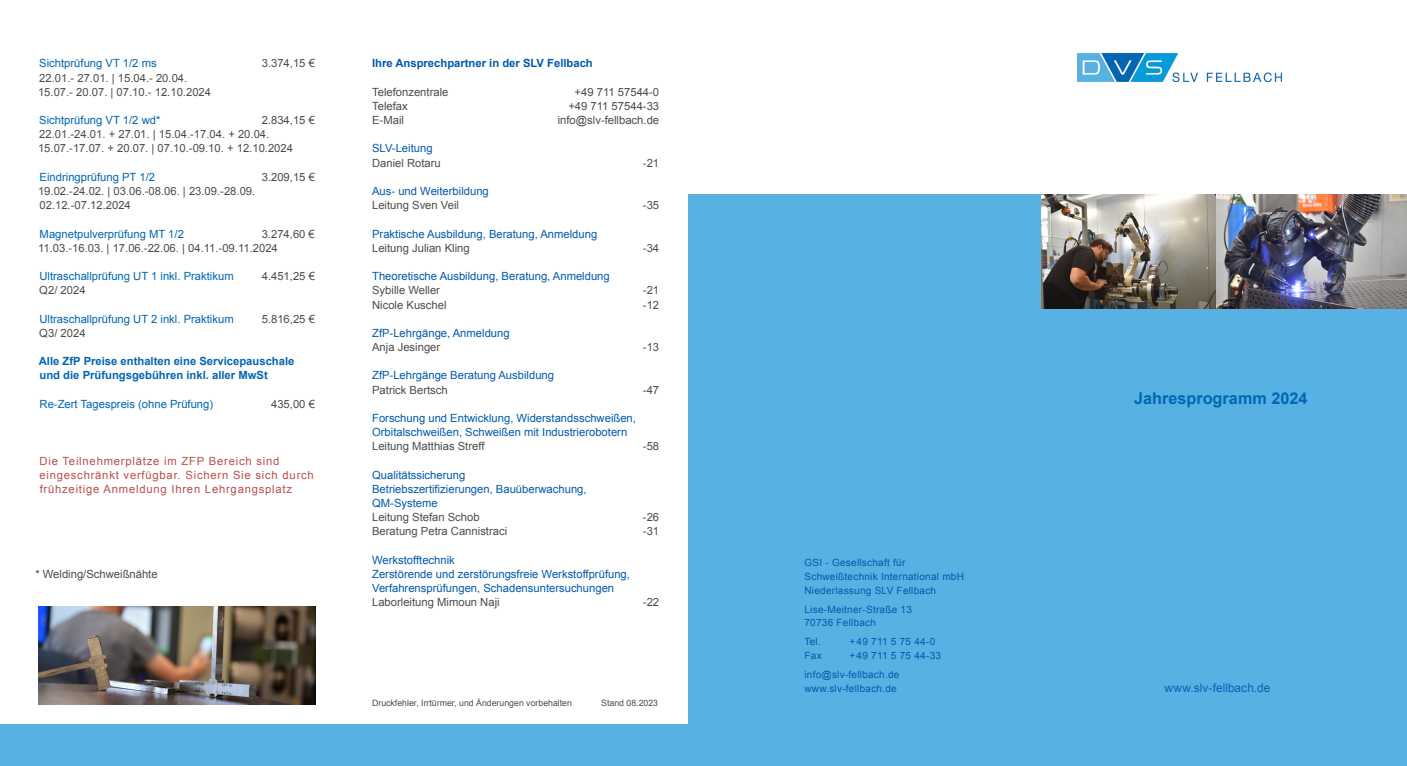
<style>
.page{position:relative;width:1407px;height:766px;background:#fff}
.page>*{position:absolute;margin:0;border:0;box-sizing:border-box;transform-origin:0 0}
.t1{font:700 16.25px "Arial";color:#0166b3}
.t2{font:11.88px "Arial";letter-spacing:.005em;color:#0166b3}
.Informationen{font:11.25px "Arial";color:#4b4c4d}
.Informationen-2{font:11.25px/14.1px "Arial";color:#015aaa}
.Informationen-3{font:11.25px "Arial";color:#0166b3}
.Informationen-4{font:11.25px/14.1px "Arial";letter-spacing:.07em;color:#ba4c4c}
.Informationen-5{font:700 11.25px/14.1px "Arial";color:#0166b3}
.Überschriften_Innen{font:700 11.25px "Arial";color:#015aaa}
.Überschriften_Innen-2{font:11.25px "Arial";color:#0166b3}
.Überschriften_Innen-3{font:11.25px "Arial";color:#4b4c4d}
.Adresse_Rückseite{font:10px "Arial";letter-spacing:.025em;color:#015aaa}
.Informationen-6{font:8.75px "Arial";color:#4b4c4d}
</style>
<div class="page">
<div style="left:688px;top:199px;width:354px;height:566px;background:#58b1e3"></div>
<div style="left:1042px;top:308px;width:365px;height:457px;background:#58b1e3"></div>
<img style="left:1215px;top:194px;width:192px;height:114px">
<div style="left:0;top:724px;width:687px;height:41px;background:#58b1e3"></div>
<img style="left:1042px;top:194px;width:173px;height:114px">
<img style="left:1077px;top:53px;width:205px;height:28px">
<img style="left:39px;top:606px;width:276px;height:98px">
<p class="Informationen-3" style="left:39px;top:56px;width:119px">Sichtprüfung VT 1/2 ms</p>
<p class="Informationen" style="left:262px;top:56px;width:55px">3.374,15 €</p>
<p class="Informationen" style="left:39px;top:70px;width:150px">22.01.- 27.01. | 15.04.- 20.04.</p>
<p class="Informationen" style="left:38px;top:84px;width:175px">15.07.- 20.07. | 07.10.- 12.10.2024</p>
<p class="Informationen-3" style="left:39px;top:113px;width:123px">Sichtprüfung VT 1/2 wd*</p>
<p class="Informationen" style="left:262px;top:113px;width:55px">2.834,15 €</p>
<p class="Informationen" style="left:39px;top:127px;width:231px">22.01.-24.01. + 27.01. | 15.04.-17.04. + 20.04.</p>
<p class="Informationen" style="left:38px;top:141px;width:256px">15.07.-17.07. + 20.07. | 07.10.-09.10. + 12.10.2024</p>
<p class="Informationen-3" style="left:40px;top:169px;width:117px">Eindringprüfung PT 1/2</p>
<p class="Informationen" style="left:262px;top:169px;width:55px">3.209,15 €</p>
<p class="Informationen" style="left:38px;top:184px;width:219px">19.02.-24.02. | 03.06.-08.06. | 23.09.-28.09.</p>
<p class="Informationen" style="left:40px;top:198px;width:93px">02.12.-07.12.2024</p>
<p class="Informationen-3" style="left:40px;top:226px;width:146px">Magnetpulverprüfung MT 1/2</p>
<p class="Informationen" style="left:262px;top:226px;width:55px">3.274,60 €</p>
<p class="Informationen" style="left:38px;top:240px;width:241px">11.03.-16.03. | 17.06.-22.06. | 04.11.-09.11.2024</p>
<p class="Informationen-3" style="left:39px;top:269px;width:196px">Ultraschallprüfung UT 1 inkl. Praktikum</p>
<p class="Informationen" style="left:262px;top:269px;width:55px">4.451,25 €</p>
<p class="Informationen" style="left:39px;top:283px;width:48px">Q2/ 2024</p>
<p class="Informationen-3" style="left:39px;top:311px;width:196px">Ultraschallprüfung UT 2 inkl. Praktikum</p>
<p class="Informationen" style="left:262px;top:311px;width:55px">5.816,25 €</p>
<p class="Informationen" style="left:39px;top:325px;width:48px">Q3/ 2024</p>
<p class="Informationen-5" style="left:39px;top:354px;width:257px">Alle ZfP Preise enthalten eine Servicepauschale und die Prüfungsgebühren inkl. aller MwSt</p>
<p class="Überschriften_Innen-2" style="left:40px;top:396px;width:175px">Re-Zert Tagespreis (ohne Prüfung)</p>
<p class="Überschriften_Innen-3" style="left:271px;top:396px;width:45px">435,00 €</p>
<p class="Informationen-4" style="left:39px;top:453px;width:276px">Die Teilnehmerplätze im ZFP Bereich sind eingeschränkt verfügbar. Sichern Sie sich durch frühzeitige Anmeldung Ihren Lehrgangsplatz</p>
<p class="Informationen" style="left:35px;top:566px;width:124px">* Welding/Schweißnähte</p>
<p class="Überschriften_Innen" style="left:372px;top:56px;width:222px">Ihre Ansprechpartner in der SLV Fellbach</p>
<p class="Informationen" style="left:372px;top:84px;width:78px">Telefonzentrale</p>
<p class="Informationen" style="left:575px;top:84px;width:86px">+49 711 57544-0</p>
<p class="Informationen" style="left:372px;top:99px;width:37px">Telefax</p>
<p class="Informationen" style="left:568px;top:99px;width:92px">+49 711 57544-33</p>
<p class="Informationen" style="left:372px;top:113px;width:33px">E-Mail</p>
<p class="Informationen" style="left:558px;top:113px;width:103px">info@slv-fellbach.de</p>
<p class="Informationen-2" style="left:372px;top:141px;width:62px">SLV-Leitung</p>
<p class="Informationen" style="left:372px;top:155px;width:70px">Daniel Rotaru</p>
<p class="Informationen" style="left:643px;top:155px;width:18px">-21</p>
<p class="Informationen-2" style="left:372px;top:184px;width:118px">Aus- und Weiterbildung</p>
<p class="Informationen" style="left:372px;top:198px;width:88px">Leitung Sven Veil</p>
<p class="Informationen" style="left:643px;top:198px;width:18px">-35</p>
<p class="Informationen-2" style="left:372px;top:227px;width:227px">Praktische Ausbildung, Beratung, Anmeldung</p>
<p class="Informationen" style="left:372px;top:240px;width:99px">Leitung Julian Kling</p>
<p class="Informationen" style="left:643px;top:240px;width:18px">-34</p>
<p class="Informationen-2" style="left:372px;top:269px;width:239px">Theoretische Ausbildung, Beratung, Anmeldung</p>
<p class="Informationen" style="left:372px;top:283px;width:69px">Sybille Weller</p>
<p class="Informationen" style="left:643px;top:283px;width:18px">-21</p>
<p class="Informationen" style="left:372px;top:297px;width:76px">Nicole Kuschel</p>
<p class="Informationen" style="left:643px;top:297px;width:18px">-12</p>
<p class="Informationen-2" style="left:372px;top:326px;width:139px">ZfP-Lehrgänge, Anmeldung</p>
<p class="Informationen" style="left:372px;top:339px;width:70px">Anja Jesinger</p>
<p class="Informationen" style="left:643px;top:339px;width:18px">-13</p>
<p class="Informationen-2" style="left:372px;top:368px;width:183px">ZfP-Lehrgänge Beratung Ausbildung</p>
<p class="Informationen" style="left:372px;top:382px;width:77px">Patrick Bertsch</p>
<p class="Informationen" style="left:643px;top:382px;width:18px">-47</p>
<p class="Informationen-2" style="left:372px;top:411px;width:265px">Forschung und Entwicklung, Widerstandsschweißen,<br>Orbitalschweißen, Schweißen mit Industrierobotern</p>
<p class="Informationen" style="left:372px;top:439px;width:114px">Leitung Matthias Streff</p>
<p class="Informationen" style="left:643px;top:439px;width:18px">-58</p>
<p class="Informationen-2" style="left:372px;top:467px;width:95px">Qualitätssicherung</p>
<p class="Informationen-2" style="left:372px;top:482px;width:216px">Betriebszertifizierungen, Bauüberwachung,</p>
<p class="Informationen-2" style="left:372px;top:496px;width:67px">QM-Systeme</p>
<p class="Informationen" style="left:372px;top:510px;width:109px">Leitung Stefan Schob</p>
<p class="Informationen" style="left:643px;top:510px;width:18px">-26</p>
<p class="Informationen" style="left:372px;top:524px;width:137px">Beratung Petra Cannistraci</p>
<p class="Informationen" style="left:643px;top:524px;width:18px">-31</p>
<p class="Informationen-2" style="left:372px;top:552px;width:84px">Werkstofftechnik</p>
<p class="Informationen-2" style="left:372px;top:567px;width:259px">Zerstörende und zerstörungsfreie Werkstoffprüfung,</p>
<p class="Informationen-2" style="left:372px;top:581px;width:244px">Verfahrensprüfungen, Schadensuntersuchungen</p>
<p class="Informationen" style="left:372px;top:595px;width:129px">Laborleitung Mimoun Naji</p>
<p class="Informationen" style="left:643px;top:595px;width:18px">-22</p>
<p class="Informationen-6" style="left:372px;top:696px;width:201px">Druckfehler, Irrtürmer, und Änderungen vorbehalten</p>
<p class="Informationen-6" style="left:601px;top:696px;width:58px">Stand 08.2023</p>
<p class="Adresse_Rückseite" style="left:804px;top:556px;width:102px">GSI - Gesellschaft für</p>
<p class="Adresse_Rückseite" style="left:804px;top:570px;width:161px">Schweißtechnik International mbH</p>
<p class="Adresse_Rückseite" style="left:804px;top:583px;width:133px">Niederlassung SLV Fellbach</p>
<p class="Adresse_Rückseite" style="left:804px;top:602px;width:109px">Lise-Meitner-Straße 13</p>
<p class="Adresse_Rückseite" style="left:804px;top:616px;width:73px">70736 Fellbach</p>
<p class="Adresse_Rückseite" style="left:804px;top:635px;width:18px">Tel.</p>
<p class="Adresse_Rückseite" style="left:849px;top:635px;width:87px">+49 711 5 75 44-0</p>
<p class="Adresse_Rückseite" style="left:804px;top:648px;width:19px">Fax</p>
<p class="Adresse_Rückseite" style="left:849px;top:648px;width:93px">+49 711 5 75 44-33</p>
<p class="Adresse_Rückseite" style="left:804px;top:667px;width:96px">info@slv-fellbach.de</p>
<p class="Adresse_Rückseite" style="left:804px;top:681px;width:94px">www.slv-fellbach.de</p>
<p class="t1" style="left:1134px;top:387px;width:175px">Jahresprogramm 2024</p>
<p class="t2" style="left:1132px;top:679px;width:107px">www.slv-fellbach.de</p>
<p class="t2" style="left:1164px;top:679px;width:107px">www.slv-fellbach.de</p>
</div>
